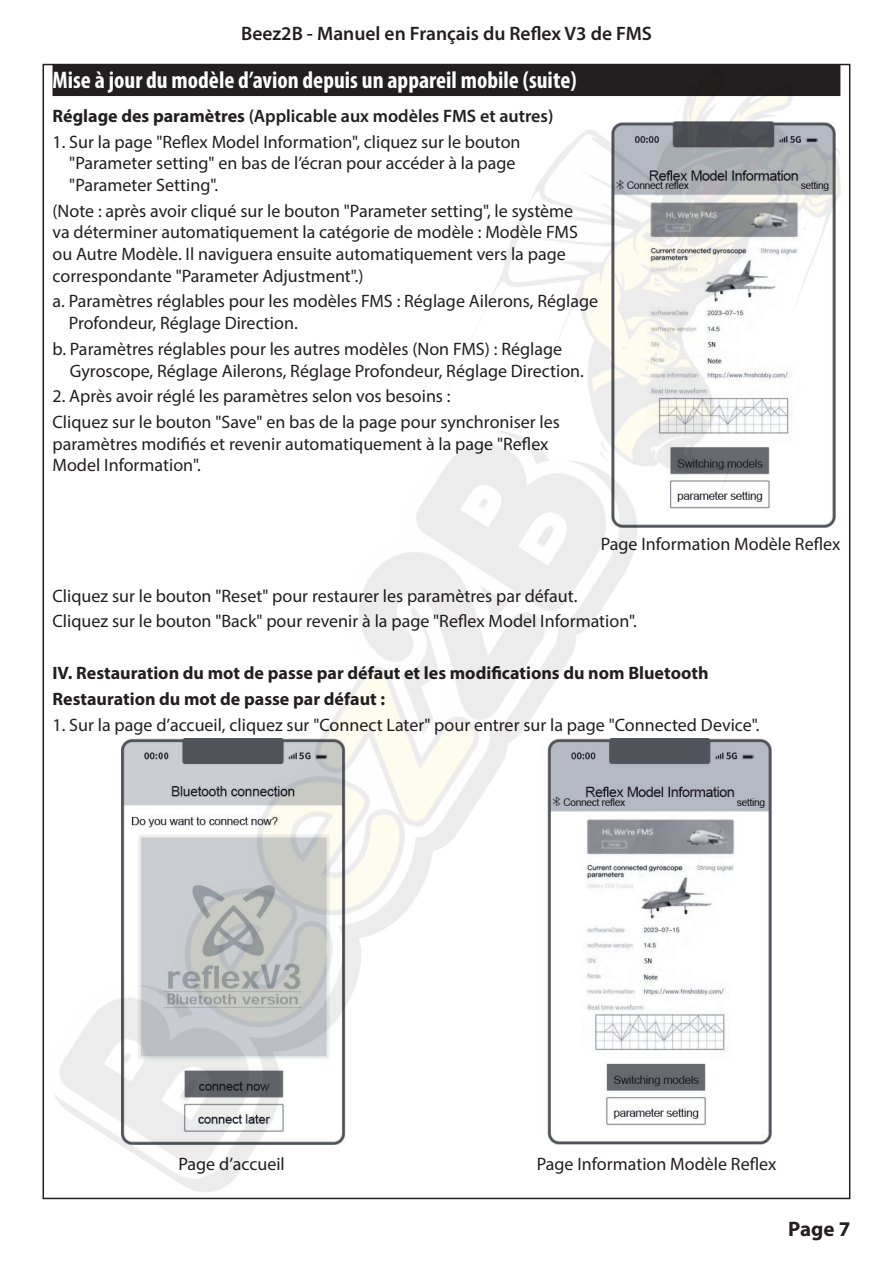
<style>
.page{position:relative;width:893px;height:1263px;background:#fff}
.page>*{position:absolute;margin:0;border:0;box-sizing:border-box;transform-origin:0 0}
.t1{font:700 condensed 24px "Myriad Pro";color:#fff}
.t2{font:700 21px "Myriad Pro";color:#231f20}
.t3{font:600 19.5px "Myriad Pro";color:#231f20}
.t4{font:18px/21.6px "Myriad Pro";color:#231f20}
.t5{font:700 18px/25.8px "Myriad Pro";color:#231f20}
.t6{font:600 18px "Myriad Pro";color:#231f20}
.s1{font-weight:700}
</style>
<div class="page">
<img style="left:42px;top:63px;width:809px;height:1137px">
<p class="t3" style="left:241px;top:21px;width:412px">Beez2B - Manuel en Français du Reflex V3 de FMS</p>
<h1 class="t1" style="left:53px;top:65px;width:526px">Mise à jour du modèle d’avion depuis un appareil mobile (suite)</h1>
<p class="t6" style="left:53px;top:104px;width:502px"><span class="s1">Réglage des paramètres</span> (Applicable aux modèles FMS et autres)</p>
<p class="t4" style="left:69px;top:131px;width:453px;text-indent:-17px">1. Sur la page "Reflex Model Information", cliquez sur le bouton "Parameter setting" en bas de l’écran pour accéder à la page "Parameter Setting".</p>
<p class="t4" style="left:53px;top:200px;width:527px">(Note : après avoir cliqué sur le bouton "Parameter setting", le système va déterminer automatiquement la catégorie de modèle : Modèle FMS ou Autre Modèle. Il naviguera ensuite automatiquement vers la page correspondante "Parameter Adjustment".)</p>
<p class="t4" style="left:69px;top:290px;width:531px;text-indent:-16px">a. Paramètres réglables pour les modèles FMS : Réglage Ailerons, Réglage<br>Profondeur, Réglage Direction.</p>
<p class="t4" style="left:70px;top:338px;width:516px;text-indent:-17px">b. Paramètres réglables pour les autres modèles (Non FMS) : Réglage<br>Gyroscope, Réglage Ailerons, Réglage Profondeur, Réglage Direction.</p>
<p class="t4" style="left:53px;top:383px;width:509px;line-height:25.8px">2. Après avoir réglé les paramètres selon vos besoins :<br>Cliquez sur le bouton "Save" en bas de la page pour synchroniser les</p>
<p class="t4" style="left:53px;top:433px;width:498px">paramètres modifiés et revenir automatiquement à la page "Reflex<br>Model Information".</p>
<p class="t4" style="left:601px;top:533px;width:241px">Page Information Modèle Reflex</p>
<p class="t4" style="left:53px;top:582px;width:586px;line-height:25.8px">Cliquez sur le bouton "Reset" pour restaurer les paramètres par défaut.<br>Cliquez sur le bouton "Back" pour revenir à la page "Reflex Model Information".</p>
<p class="t5" style="left:53px;top:660px;width:658px">IV. Restauration du mot de passe par défaut et les modifications du nom Bluetooth<br>Restauration du mot de passe par défaut :</p>
<p class="t4" style="left:53px;top:714px;width:709px">1. Sur la page d’accueil, cliquez sur "Connect Later" pour entrer sur la page "Connected Device".</p>
<p class="t4" style="left:178px;top:1153px;width:108px">Page d’accueil</p>
<p class="t4" style="left:537px;top:1153px;width:241px">Page Information Modèle Reflex</p>
<p class="t2" style="left:788px;top:1215px;width:64px">Page 7</p>
</div>
